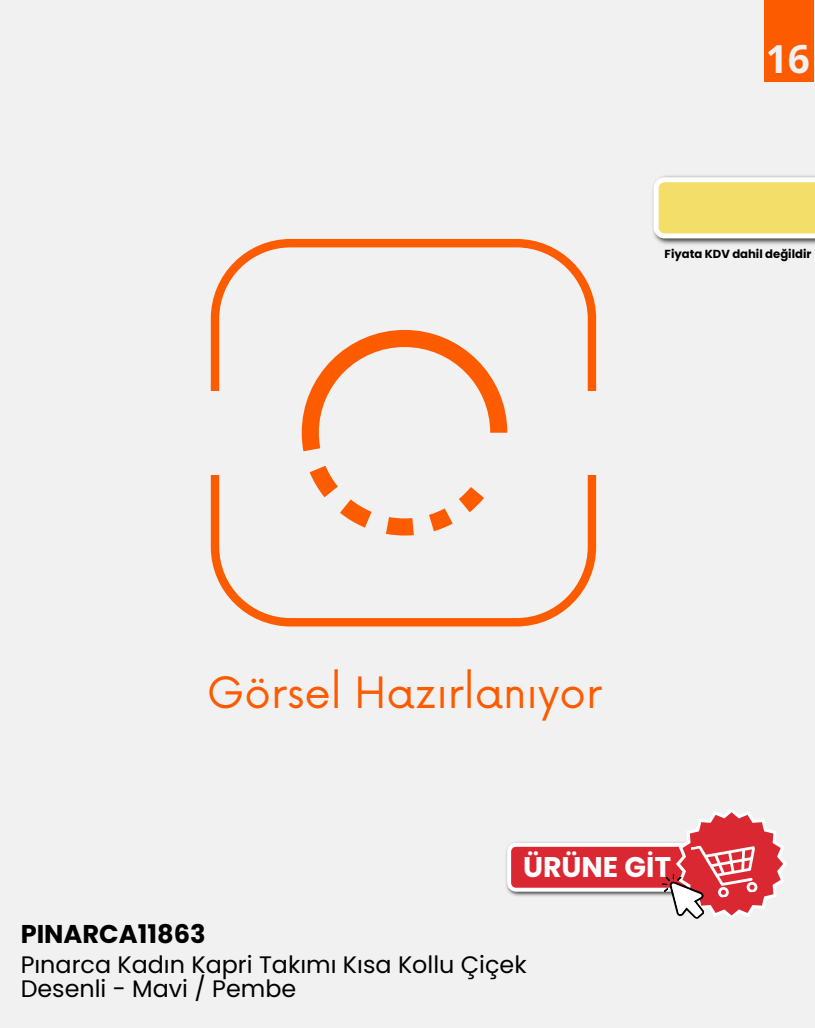
<style>
.page{position:relative;width:815px;height:1028px;background:#f1f1f1}
.page>*{position:absolute;margin:0;border:0;box-sizing:border-box;transform-origin:0 0}
.t1{font:42px "Now";color:#fc5b00}
.t2{font:700 38.62px "Open Sans";color:#f1f1f1}
.t3{font:700 28.38px "Poppins";color:#fff}
.t4{font:700 25.62px "Poppins";color:#000}
.t5{font:23.88px/24.4px "Poppins";color:#000}
.t6{font:700 11.62px "Poppins";color:#000}
</style>
<div class="page">
<svg style="left:507px;top:809px;width:279px;height:110px"></svg>
<img style="left:652px;top:175px;width:163px;height:70px">
<svg style="left:653px;top:177px;width:162px;height:61px"></svg>
<div style="left:764px;top:0;width:50px;height:81px;background:#fc5b00"></div>
<svg style="left:211px;top:239px;width:385px;height:387px"></svg>
<div style="left:551px;top:391px;width:127px;height:83px;background:#f1f1f1"></div>
<div style="left:137px;top:391px;width:127px;height:83px;background:#f1f1f1"></div>
<svg style="left:302px;top:330px;width:205px;height:205px"></svg>
<h2 class="t2" style="left:766px;top:31px;width:46px">16</h2>
<p class="t6" style="left:664px;top:247px;width:148px">Fiyata KDV dahil değildir</p>
<h1 class="t1" style="left:207px;top:659px;width:397px">Görsel Hazırlanıyor</h1>
<p class="t3" style="left:523px;top:850px;width:150px">ÜRÜNE GİT</p>
<p class="t4" style="left:21px;top:919px;width:186px">PINARCA11863</p>
<p class="t5" style="left:21px;top:952px;width:507px">Pınarca Kadın Kapri Takımı Kısa Kollu Çiçek<br>Desenli - Mavi / Pembe</p>
</div>
